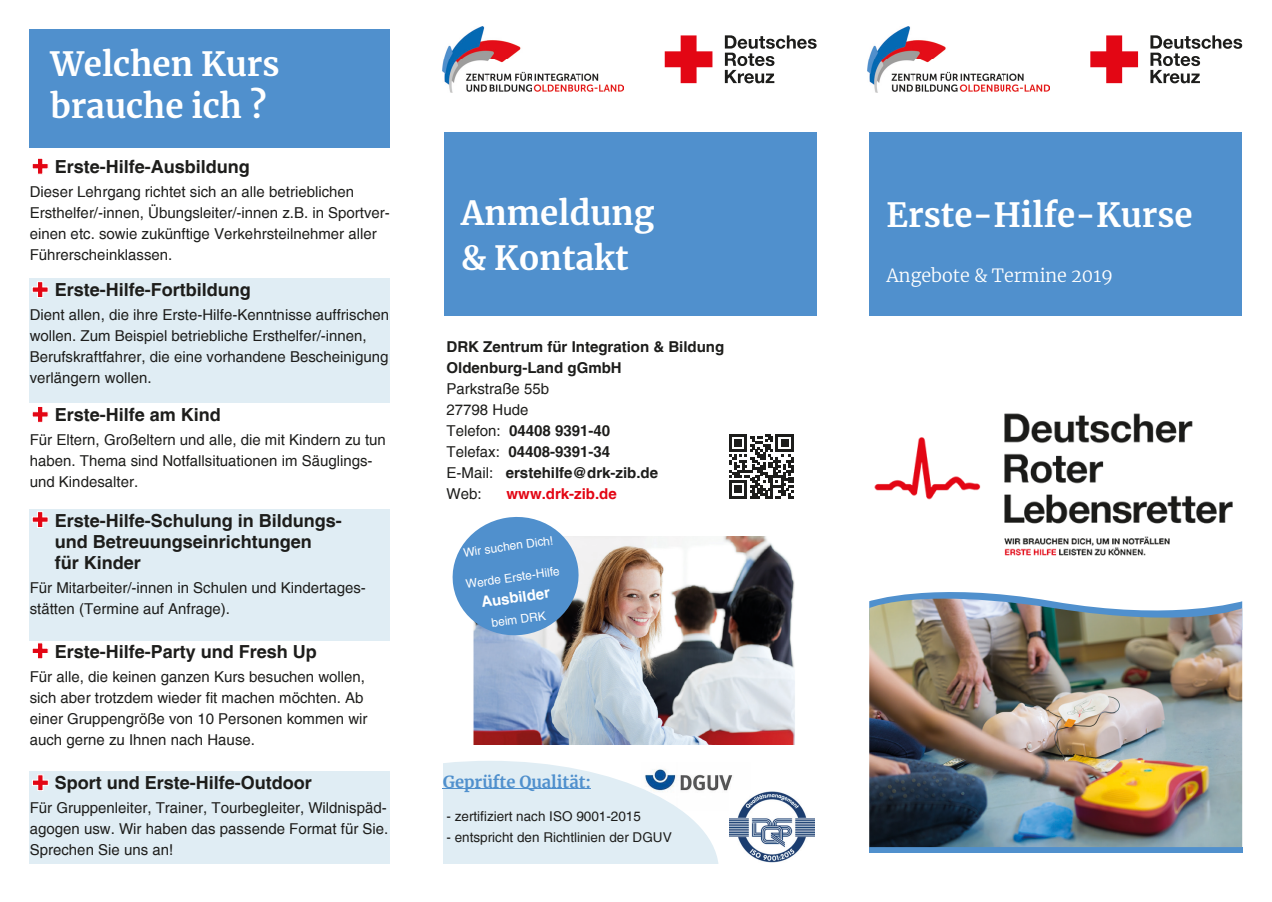
<style>
.page{position:relative;width:1272px;height:902px;background:#fff}
.page>*{position:absolute;margin:0;border:0;box-sizing:border-box;transform-origin:0 0}
.t1{font:700 33px/42px "Merriweather";color:#fff}
.t2{font:700 18px/21px "Helvetica";color:#1d1d1b}
.t3{font:300 18px "Merriweather";color:#fff}
.t4{font:700 16.5px "Merriweather";color:#5090cd}
.t5{font:15px/21px "Helvetica";color:#1d1d1b}
.t6{font:700 15px/21px "Helvetica";color:#1d1d1b}
.t7{font:700 15px "Helvetica";color:#e30614}
.t8{font:700 15px "Helvetica";color:#fff}
.t9{font:13.5px "Helvetica";color:#1d1d1b}
.t10{font:12px "Helvetica";color:#fff}
.s1{font-weight:700}
</style>
<div class="page">
<img style="left:874px;top:413px;width:359px;height:143px">
<svg style="left:729px;top:434px;width:64px;height:64px"></svg>
<div style="left:30px;top:279px;width:360px;height:124px;background:#e0edf4"></div>
<div style="left:30px;top:30px;width:360px;height:118px;background:#5090cd"></div>
<div style="left:30px;top:509px;width:360px;height:131px;background:#e0edf4"></div>
<div style="left:30px;top:771px;width:360px;height:92px;background:#e0edf4"></div>
<img style="left:719px;top:775px;width:14px;height:16px">
<img style="left:729px;top:790px;width:85px;height:73px">
<img style="left:473px;top:536px;width:322px;height:208px">
<svg style="left:452px;top:517px;width:131px;height:122px"></svg>
<svg style="left:32px;top:158px;width:17px;height:16px"></svg>
<svg style="left:32px;top:281px;width:17px;height:17px"></svg>
<svg style="left:32px;top:407px;width:17px;height:15px"></svg>
<svg style="left:32px;top:511px;width:17px;height:17px"></svg>
<svg style="left:32px;top:642px;width:17px;height:17px"></svg>
<svg style="left:32px;top:774px;width:17px;height:16px"></svg>
<svg style="left:443px;top:761px;width:276px;height:102px;fill:#e0edf4"></svg>
<hr style="left:443px;top:788px;width:148px;height:1px;background:#5090cd">
<div style="left:869px;top:846px;width:373px;height:6px;background:#5090cd"></div>
<svg style="left:883px;top:592px;width:148px;height:6px"></svg>
<img style="left:869px;top:598px;width:373px;height:249px">
<img style="left:867px;top:27px;width:182px;height:65px">
<svg style="left:1090px;top:35px;width:47px;height:48px"></svg>
<svg style="left:1150px;top:35px;width:92px;height:48px"></svg>
<img style="left:442px;top:27px;width:181px;height:65px">
<svg style="left:664px;top:35px;width:48px;height:48px"></svg>
<svg style="left:724px;top:35px;width:92px;height:48px"></svg>
<div style="left:444px;top:132px;width:372px;height:183px;background:#5090cd"></div>
<div style="left:869px;top:132px;width:373px;height:183px;background:#5090cd"></div>
<h1 class="t1" style="left:50px;top:42px;width:230px">Welchen Kurs brauche ich ?</h1>
<p class="t2" style="left:55px;top:157px;width:197px">Erste-Hilfe-Ausbildung</p>
<p class="t5" style="left:30px;top:182px;width:361px">Dieser Lehrgang richtet sich an alle betrieblichen Ersthelfer/-innen, Übungsleiter/-innen z.B. in Sportver&shy;einen etc. sowie zukünftige Verkehrsteilnehmer aller Führerscheinklassen.</p>
<p class="t2" style="left:55px;top:280px;width:198px">Erste-Hilfe-Fortbildung</p>
<p class="t5" style="left:30px;top:305px;width:361px">Dient allen, die ihre Erste-Hilfe-Kenntnisse auffrischen wollen. Zum Beispiel betriebliche Ersthelfer/-innen, Berufskraftfahrer, die eine vorhandene Bescheinigung verlängern wollen.</p>
<p class="t2" style="left:55px;top:404px;width:168px">Erste-Hilfe am Kind</p>
<p class="t5" style="left:30px;top:429px;width:357px">Für Eltern, Großeltern und alle, die mit Kindern zu tun haben. Thema sind Notfallsituationen im Säuglings&shy;und Kindesalter.</p>
<p class="t2" style="left:55px;top:510px;width:289px">Erste-Hilfe-Schulung in Bildungs&shy;und Betreuungseinrichtungen<br>für Kinder</p>
<p class="t5" style="left:30px;top:577px;width:337px">Für Mitarbeiter/-innen in Schulen und Kindertages&shy;stätten (Termine auf Anfrage).</p>
<p class="t2" style="left:55px;top:642px;width:264px">Erste-Hilfe-Party und Fresh Up</p>
<p class="t5" style="left:30px;top:666px;width:339px">Für alle, die keinen ganzen Kurs besuchen wollen, sich aber trotzdem wieder fit machen möchten. Ab einer Gruppengröße von 10 Personen kommen wir auch gerne zu Ihnen nach Hause.</p>
<p class="t2" style="left:55px;top:772px;width:259px">Sport und Erste-Hilfe-Outdoor</p>
<p class="t5" style="left:30px;top:797px;width:360px;text-align:justify">Für Gruppenleiter, Trainer, Tourbegleiter, Wildnispäd&shy;agogen usw. Wir haben das passende Format für Sie.<br>Sprechen Sie uns an!</p>
<h1 class="t1" style="left:461px;top:190px;width:195px;line-height:45px">Anmeldung &amp; Kontakt</h1>
<h1 class="t1" style="left:886px;top:193px;width:307px">Erste-Hilfe-Kurse</h1>
<p class="t3" style="left:886px;top:263px;width:228px">Angebote &amp; Termine 2019</p>
<p class="t6" style="left:446px;top:337px;width:279px">DRK Zentrum für Integration &amp; Bildung<br>Oldenburg-Land gGmbH</p>
<p class="t5" style="left:446px;top:379px;width:213px">Parkstraße 55b<br>27798 Hude<br>Telefon: <span class="s1">04408 9391-40<br></span>Telefax: <span class="s1">04408-9391-34<br></span>E-Mail: <span class="s1">erstehilfe@drk-zib.de<br></span>Web:</p>
<p class="t7" style="left:506px;top:484px;width:112px">www.drk-zib.de</p>
<p class="t10" style="left:462px;top:545px;width:92px;rotate:-8deg">Wir suchen Dich!</p>
<p class="t10" style="left:465px;top:577px;width:96px;rotate:-8deg">Werde Erste-Hilfe</p>
<p class="t8" style="left:480px;top:593px;width:71px;rotate:-8deg">Ausbilder</p>
<p class="t10" style="left:490px;top:616px;width:56px;rotate:-8deg">beim DRK</p>
<p class="t4" style="left:443px;top:770px;width:150px">Geprüfte Qualität:</p>
<p class="t9" style="left:446px;top:808px;width:196px">- zertifiziert nach ISO 9001-2015</p>
<p class="t9" style="left:446px;top:829px;width:227px">- entspricht den Richtlinien der DGUV</p>
</div>
